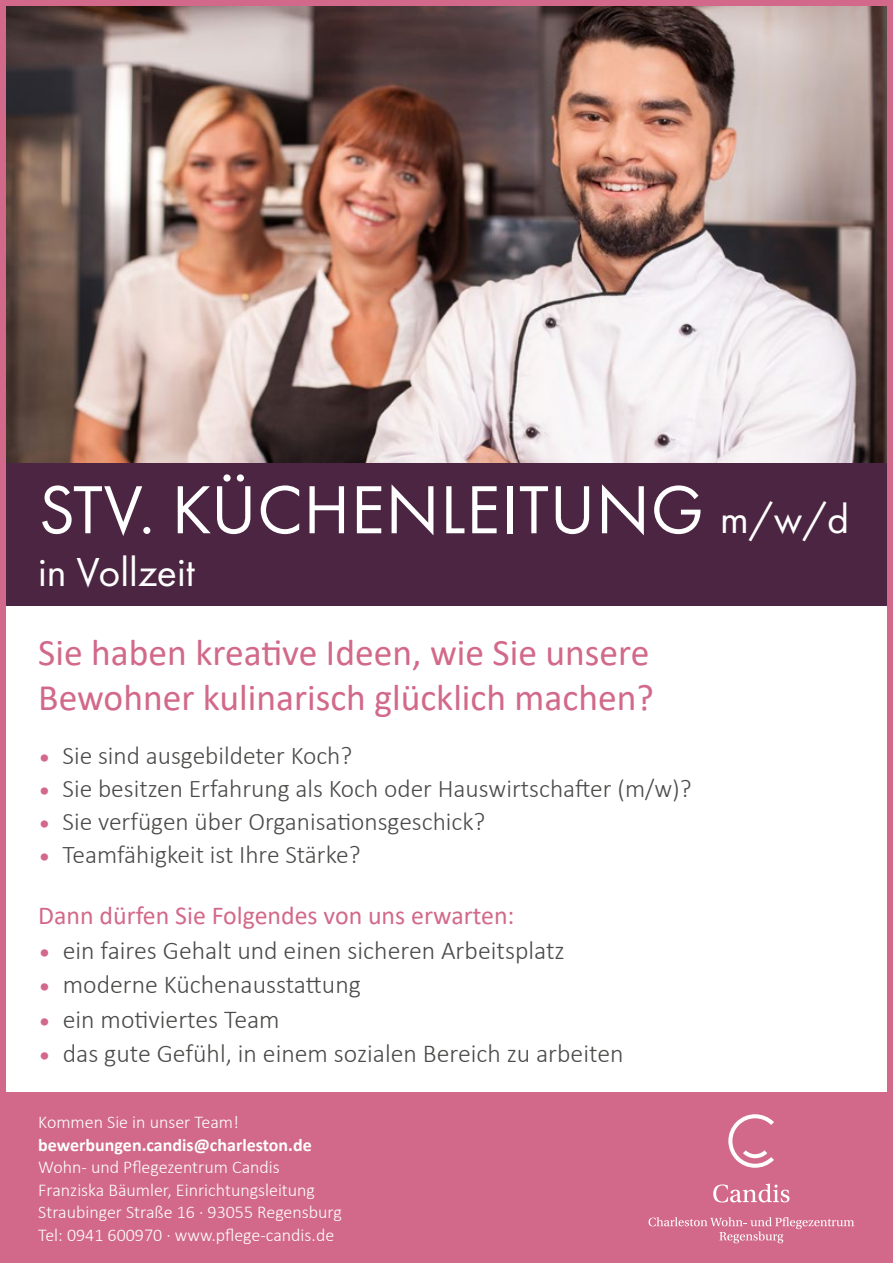
<style>
.page{position:relative;width:893px;height:1263px;background:#fff}
.page>*{position:absolute;margin:0;border:0;box-sizing:border-box;transform-origin:0 0}
.t1{font:70.5px "Futura PT";letter-spacing:.01em;color:#fff}
.t2{font:42px "Futura PT";color:#fff}
.t3{font:37.5px/45px "Calibri";color:#d2698a}
.t4{font:300 25.8px "Calibri";color:#4a4a49}
.t5{font:25.8px "Calibri";color:#d2698a}
.t6{font:300 25.5px "Calibri";color:#4a4a49}
.t7{font:300 18px/22.5px "Calibri";color:#fff}
.t8{font:700 18px "Calibri";color:#fff}
.s1{font-size:42px}
.s2{color:#d2698a}
</style>
<div class="page">
<img style="left:7px;top:7px;width:879px;height:456px">
<div style="left:0;top:1093px;width:893px;height:170px;background:#d2698a"></div>
<svg style="left:728px;top:1114px;width:46px;height:54px"></svg>
<svg style="left:713px;top:1183px;width:76px;height:19px"></svg>
<svg style="left:649px;top:1217px;width:205px;height:26px"></svg>
<div style="left:0;top:463px;width:893px;height:143px;background:#4b2541"></div>
<div style="left:0;top:0;width:893px;height:1263px;border:6px solid #d2698a"></div>
<h1 class="t1" style="left:39px;top:468px;width:812px">STV. KÜCHENLEITUNG <span class="s1">m/w/d</span></h1>
<h2 class="t2" style="left:38px;top:547px;width:158px">in Vollzeit</h2>
<h3 class="t3" style="left:38px;top:629px;width:617px">Sie haben kreative Ideen, wie Sie unsere<br>Bewohner kulinarisch glücklich machen?</h3>
<h3 class="t6" style="left:38px;top:740px;width:316px"><span class="s2">•</span> Sie sind ausgebildeter Koch?</h3>
<h3 class="t6" style="left:38px;top:773px;width:655px"><span class="s2">•</span> Sie besitzen Erfahrung als Koch oder Hauswirtschafter (m/w)?</h3>
<h3 class="t6" style="left:38px;top:806px;width:449px"><span class="s2">•</span> Sie verfügen über Organisationsgeschick?</h3>
<h3 class="t6" style="left:38px;top:839px;width:324px"><span class="s2">•</span> Teamfähigkeit ist Ihre Stärke?</h3>
<h3 class="t5" style="left:38px;top:898px;width:478px">Dann dürfen Sie Folgendes von uns erwarten:</h3>
<h3 class="t4" style="left:38px;top:934px;width:528px"><span class="s2">•</span> ein faires Gehalt und einen sicheren Arbeitsplatz</h3>
<h3 class="t4" style="left:38px;top:969px;width:324px"><span class="s2">•</span> moderne Küchenausstattung</h3>
<h3 class="t4" style="left:38px;top:1003px;width:243px"><span class="s2">•</span> ein motiviertes Team</h3>
<h3 class="t4" style="left:38px;top:1037px;width:587px"><span class="s2">•</span> das gute Gefühl, in einem sozialen Bereich zu arbeiten</h3>
<p class="t7" style="left:38px;top:1111px;width:202px">Kommen Sie in unser Team!</p>
<p class="t8" style="left:38px;top:1132px;width:275px">bewerbungen.candis@charleston.de</p>
<p class="t7" style="left:38px;top:1156px;width:305px">Wohn- und Pflegezentrum Candis Franziska Bäumler, Einrichtungsleitung Straubinger Straße 16 · 93055 Regensburg Tel: 0941 600970 · www.pflege-candis.de</p>
</div>
